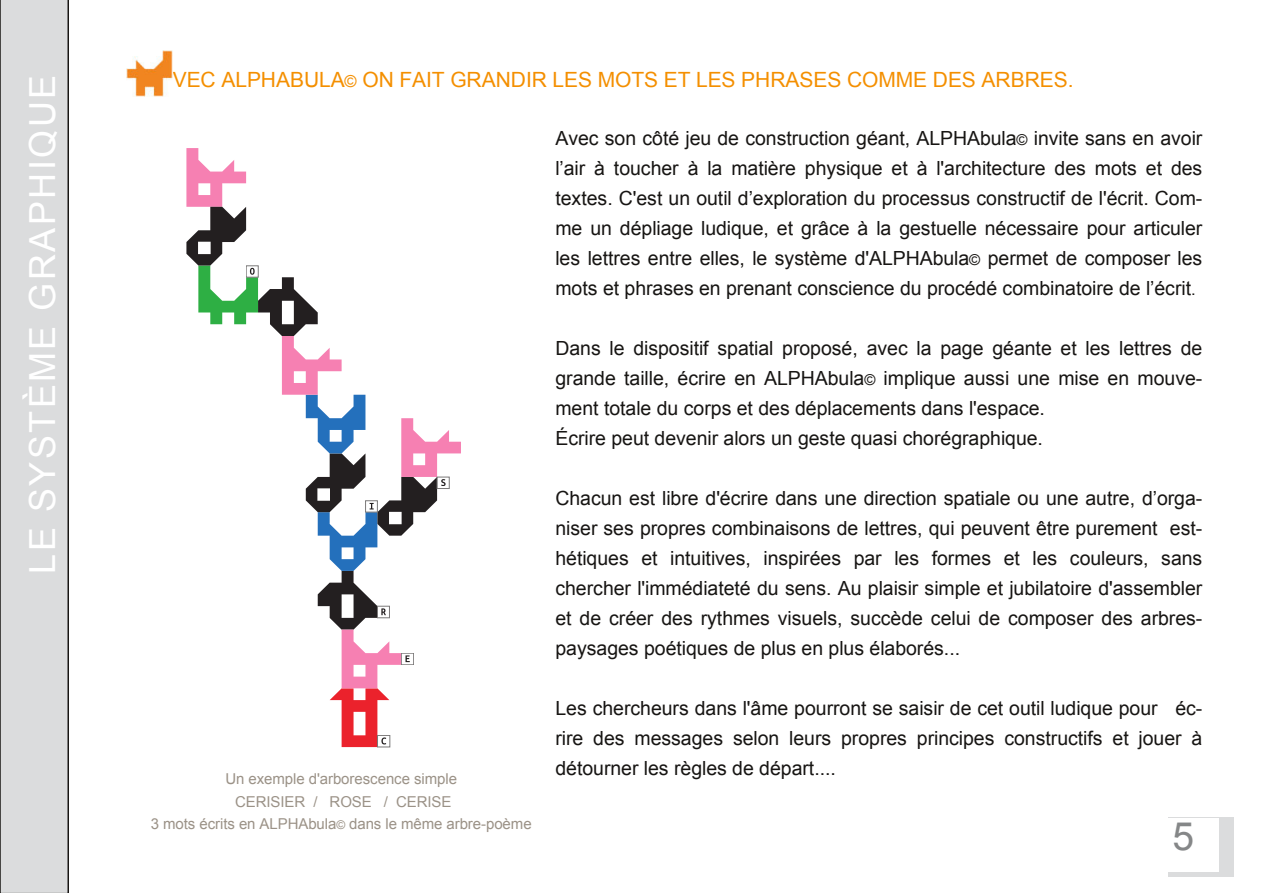
<style>
.page{position:relative;width:1263px;height:893px;background:#fff}
.page>*{position:absolute;margin:0;border:0;box-sizing:border-box;transform-origin:0 0}
.t1{font:39px "Arial";color:#858788}
.t2{font:36px "Arial";letter-spacing:.07em;color:#fff}
.t3{font:21px "Arial";letter-spacing:-.005em;color:#f48f00}
.t4{font:19.5px/30px "Arial";color:#171513;text-align:justify}
.t5{font:15px/22.5px "Arial";letter-spacing:-.005em;color:#9b9287;text-align:center}
.s1{font-size:16.5px}
.s2{font-size:15px}
.s3{font-size:12px}
</style>
<div class="page">
<div style="left:0;top:0;width:69px;height:893px;background:#dbdcdd"></div>
<div style="left:1168px;top:817px;width:66px;height:59px;background:#dbdcdd"></div>
<div style="left:1168px;top:818px;width:50px;height:53px;background:#fff"></div>
<img style="left:126px;top:50px;width:46px;height:47px">
<svg style="left:186px;top:148px;width:275px;height:599px"></svg>
<div style="left:377px;top:735px;width:13px;height:12px;border:1px solid #7b7979"></div>
<h2 class="t2" style="left:29px;top:574px;width:500px;rotate:-90deg">LE SYSTÈME GRAPHIQUE</h2>
<p class="t3" style="left:173px;top:71px;width:902px">VEC ALPHABULA<span class="s1">©</span> ON FAIT GRANDIR LES MOTS ET LES PHRASES COMME DES ARBRES.</p>
<p class="t4" style="left:555px;top:125px;width:648px">Avec son côté jeu de construction géant, ALPHAbula<span class="s2">©</span> invite sans en avoir l’air à toucher à la matière physique et à l'architecture des mots et des textes. C'est un outil d’exploration du processus constructif de l'écrit. Com&shy;me un dépliage ludique, et grâce à la gestuelle nécessaire pour articuler les lettres entre elles, le système d'ALPHAbula<span class="s2">©</span> permet de composer les mots et phrases en prenant conscience du procédé combinatoire de l’écrit<span class="s1">.</span></p>
<p class="t4" style="left:555px;top:335px;width:648px;text-align:left">Dans le dispositif spatial proposé, avec la page géante et les lettres de grande taille, écrire en ALPHAbula<span class="s2">©</span> implique aussi une mise en mouve&shy;ment totale du corps et des déplacements dans l'espace.<br>Écrire peut devenir alors un geste quasi chorégraphique.</p>
<p class="t5" style="left:151px;top:769px;width:382px">Un exemple d'arborescence simple<br>CERISIER / ROSE / CERISE<br>3 mots écrits en ALPHAbula<span class="s3">©</span> dans le même arbre-poème</p>
<p class="t4" style="left:555px;top:485px;width:648px">Chacun est libre d'écrire dans une direction spatiale ou une autre, d’orga&shy;niser ses propres combinaisons de lettres, qui peuvent être purement est&shy;hétiques et intuitives, inspirées par les formes et les couleurs, sans chercher l'immédiateté du sens. Au plaisir simple et jubilatoire d'assembler et de créer des rythmes visuels, succède celui de composer des arbres&shy;paysages poétiques de plus en plus élaborés...</p>
<p class="t4" style="left:555px;top:695px;width:648px">Les chercheurs dans l'âme pourront se saisir de cet outil ludique pour éc&shy;rire des messages selon leurs propres principes constructifs et jouer à détourner les règles de départ....</p>
<h1 class="t1" style="left:1172px;top:821px;width:23px">5</h1>
</div>
